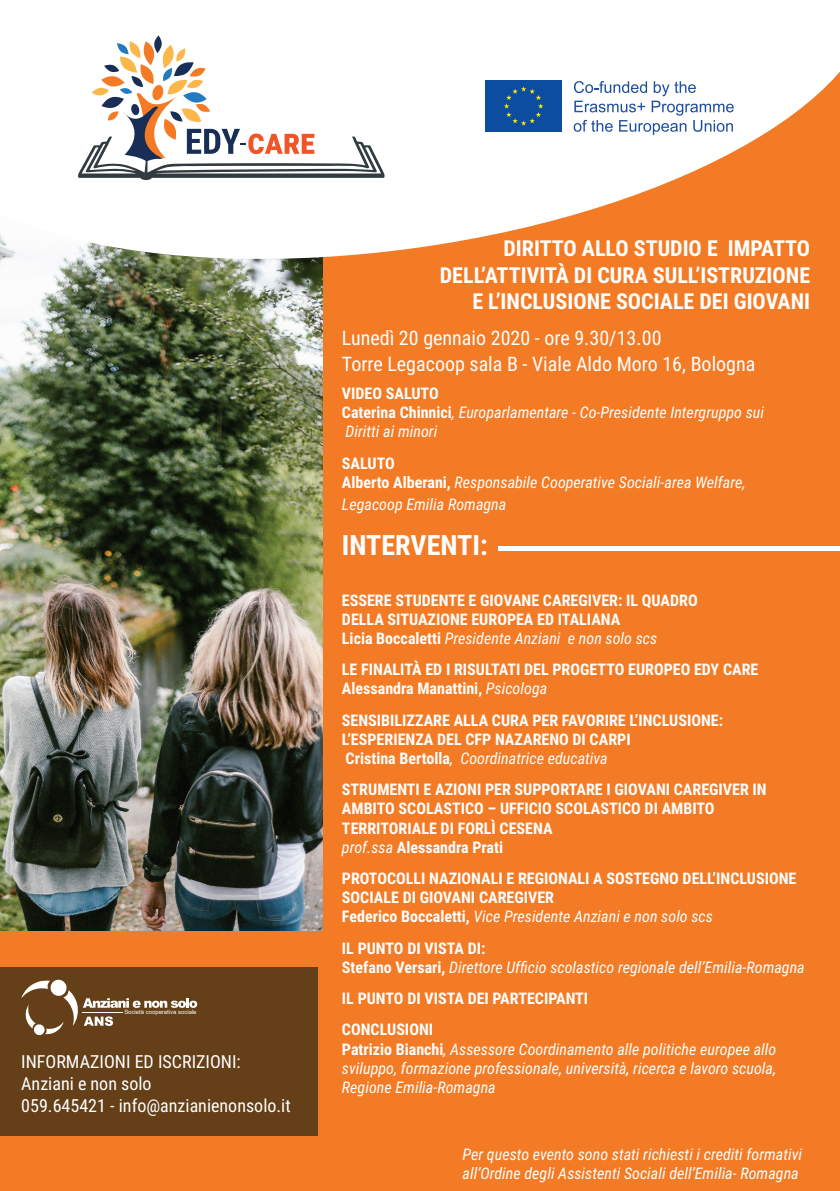
<style>
.page{position:relative;width:840px;height:1191px;background:#fff}
.page>*{position:absolute;margin:0;border:0;box-sizing:border-box;transform-origin:0 0}
.t1{font:700 28px "Roboto Condensed";color:#fff}
.t2{font:700 22px/26.4px "Roboto Condensed";color:#fff;text-align:right}
.t3{font:20px/26.4px "Roboto Condensed";color:#fff}
.t4{font:18px/21.6px "Roboto Condensed";color:#fff}
.t5{font:700 16px/19.2px "Roboto Condensed";color:#fff}
.t6{font:italic 16px/19.2px "Roboto Condensed";color:#fff}
.t7{font:6px "Arial";color:#fff}
.s1{font-weight:700;font-style:normal}
.s2{font-weight:400;font-style:italic}
</style>
<div class="page">
<div style="left:0;top:0;width:839px;height:1191px;background:#f47b25"></div>
<img style="left:0;top:285px;width:322px;height:645px">
<svg style="left:0;top:0;width:839px;height:285px;fill:#fff"></svg>
<hr style="left:498px;top:546px;width:341px;height:4px;background:#fff">
<svg style="left:78px;top:35px;width:306px;height:145px;background:#e2dbd8"></svg>
<div style="left:485px;top:81px;width:76px;height:51px;background:#0d4da1"></div>
<svg style="left:504px;top:86px;width:39px;height:40px"></svg>
<svg style="left:573px;top:81px;width:160px;height:54px;background:#d9e1ee"></svg>
<div style="left:0;top:967px;width:317px;height:168px;background:#643f18"></div>
<svg style="left:21px;top:979px;width:176px;height:56px"></svg>
<p class="t7" style="left:124px;top:1007px;width:74px">Società cooperativa sociale</p>
<p class="t4" style="left:21px;top:1050px;width:271px">INFORMAZIONI ED ISCRIZIONI:<br>Anziani e non solo<br>059.645421 - info@anzianienonsolo.it</p>
<h2 class="t2" style="left:439px;top:234px;width:371px">DIRITTO ALLO STUDIO E IMPATTO<br>DELL’ATTIVITÀ DI CURA SULL’ISTRUZIONE<br>E L’INCLUSIONE SOCIALE DEI GIOVANI</h2>
<p class="t3" style="left:342px;top:324px;width:415px">Lunedì 20 gennaio 2020 - ore 9.30/13.00<br>Torre Legacoop sala B - Viale Aldo Moro 16, Bologna</p>
<p class="t6" style="left:342px;top:383px;width:423px"><span class="s1">VIDEO SALUTO<br>Caterina Chinnici</span>, Europarlamentare - Co-Presidente Intergruppo sui<br>Diritti ai minori</p>
<p class="t6" style="left:342px;top:453px;width:405px"><span class="s1">SALUTO<br>Alberto Alberani,</span> Responsabile Cooperative Sociali-area Welfare,</p>
<p class="t6" style="left:342px;top:493px;width:166px">Legacoop Emilia Romagna</p>
<h1 class="t1" style="left:342px;top:525px;width:147px">INTERVENTI:</h1>
<p class="t5" style="left:342px;top:589px;width:357px">ESSERE STUDENTE E GIOVANE CAREGIVER: IL QUADRO<br>DELLA SITUAZIONE EUROPEA ED ITALIANA<br>Licia Boccaletti <span class="s2">Presidente Anziani e non solo scs</span></p>
<p class="t5" style="left:342px;top:659px;width:418px">LE FINALITÀ ED I RISULTATI DEL PROGETTO EUROPEO EDY CARE<br>Alessandra Manattini, <span class="s2">Psicologa</span></p>
<p class="t5" style="left:342px;top:709px;width:382px">SENSIBILIZZARE ALLA CURA PER FAVORIRE L’INCLUSIONE:<br>L’ESPERIENZA DEL CFP NAZARENO DI CARPI<br>Cristina Bertolla<span class="s2">, Coordinatrice educativa</span></p>
<p class="t5" style="left:342px;top:779px;width:426px">STRUMENTI E AZIONI PER SUPPORTARE I GIOVANI CAREGIVER IN AMBITO SCOLASTICO – UFFICIO SCOLASTICO DI AMBITO TERRITORIALE DI FORLÌ CESENA<br><span class="s2">prof.ssa</span> Alessandra Prati</p>
<p class="t5" style="left:342px;top:868px;width:455px">PROTOCOLLI NAZIONALI E REGIONALI A SOSTEGNO DELL’INCLUSIONE<br>SOCIALE DI GIOVANI CAREGIVER<br>Federico Boccaletti, <span class="s2">Vice Presidente Anziani e non solo scs</span></p>
<p class="t6" style="left:342px;top:937px;width:464px"><span class="s1">IL PUNTO DI VISTA DI:<br>Stefano Versari,</span> Direttore Ufficio scolastico regionale dell’Emilia-Romagna</p>
<p class="t5" style="left:342px;top:982px;width:248px;line-height:31.2px">IL PUNTO DI VISTA DEI PARTECIPANTI<br>CONCLUSIONI</p>
<p class="t6" style="left:342px;top:1038px;width:435px;text-align:justify"><span class="s1">Patrizio Bianchi</span>, Assessore Coordinamento alle politiche europee allo sviluppo, formazione professionale, università, ricerca e lavoro scuola, Regione Emilia-Romagna</p>
<p class="t6" style="left:462px;top:1144px;width:341px">Per questo evento sono stati richiesti i crediti formativi all’Ordine degli Assistenti Sociali dell’Emilia- Romagna</p>
</div>
